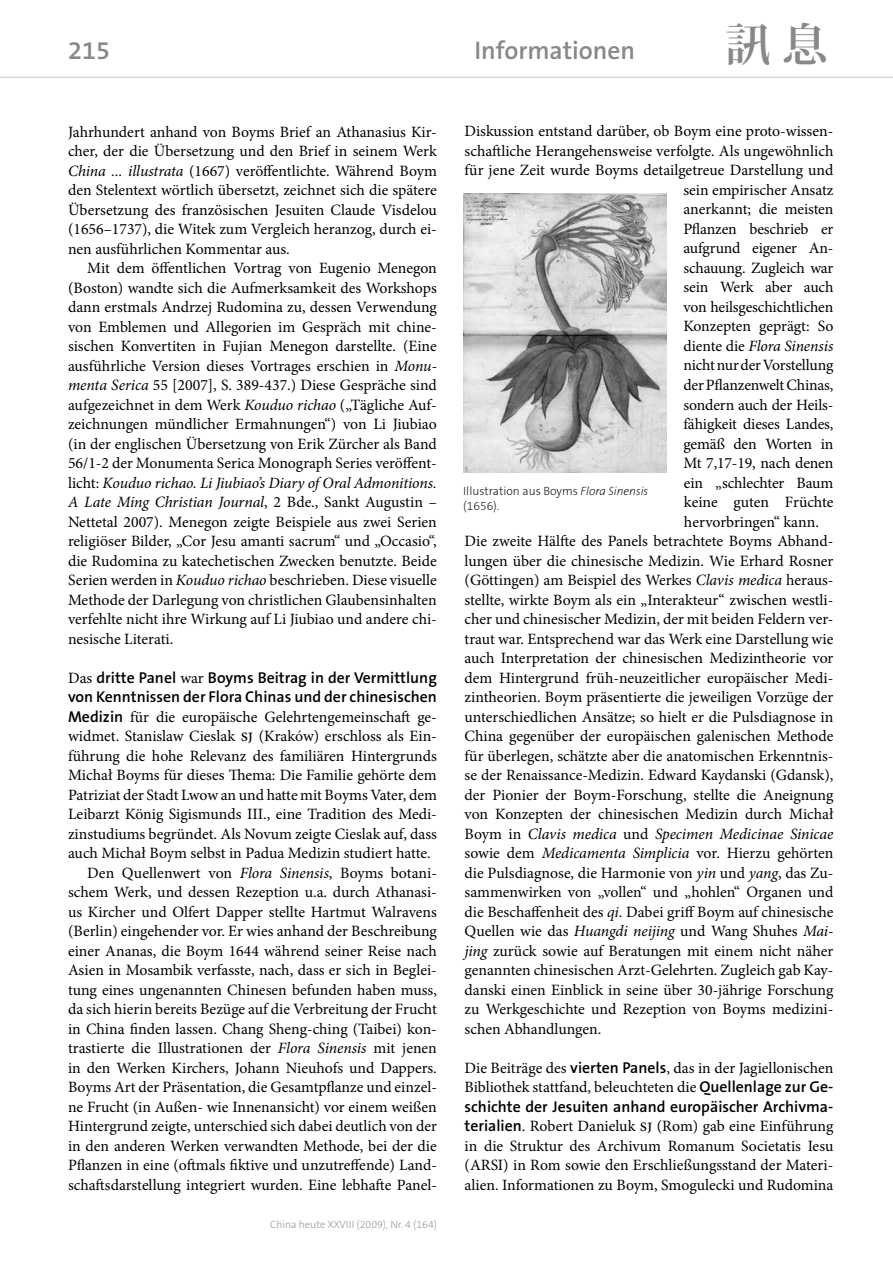
<style>
.page{position:relative;width:893px;height:1263px;background:#fff}
.page>*{position:absolute;margin:0;border:0;box-sizing:border-box;transform-origin:0 0}
.t1{font:700 45px "Koz Min Pro";color:#87888a}
.t2{font:600 25.5px "The Sans B6";color:#87888a}
.t3{font:15.75px/19.5px "Minion Pro";color:#000;text-align:justify}
.t4{font:600 15.75px/19.5px "The Sans B6";color:#000}
.t5{font:italic 15.75px "Minion Pro";letter-spacing:-.005em;color:#000}
.t6{font:200 12px/15px "The Sans B2";color:#000}
.t7{font:200 10.5px "The Sans B2";color:#87888a}
.s1{font-style:italic}
.s2{font-family:"Minion Pro";font-weight:400}
.s3{font-family:"The Sans B6";font-weight:600}
.s4{font-size:18px}
.s5{font-style:normal}
</style>
<div class="page">
<hr style="left:0;top:77px;width:893px;height:1px;background:#d9dadb">
<img style="left:464px;top:194px;width:202px;height:278px">
<h2 class="t2" style="left:68px;top:37px;width:44px">215</h2>
<h2 class="t2" style="left:474px;top:37px;width:162px">Informationen</h2>
<h1 class="t1" style="left:725px;top:11px;width:104px">訊 息</h1>
<p class="t3" style="left:68px;top:122px;width:370px">Jahrhundert anhand von Boyms Brief an Athanasius Kir&shy;cher, der die Übersetzung und den Brief in seinem Werk <span class="s1">China ... illustrata</span> (1667) veröffentlichte. Während Boym den Stelentext wörtlich übersetzt, zeichnet sich die spätere Übersetzung des französischen Jesuiten Claude Visdelou (1656–1737), die Witek zum Vergleich heranzog, durch ei&shy;nen ausführlichen Kommentar aus.</p>
<p class="t3" style="left:68px;top:258px;width:370px;text-indent:19px">Mit dem öffentlichen Vortrag von Eugenio Menegon (Boston) wandte sich die Aufmerksamkeit des Workshops dann erstmals Andrzej Rudomina zu, dessen Verwendung von Emblemen und Allegorien im Gespräch mit chine&shy;sischen Konvertiten in Fujian Menegon darstellte. (Eine ausführliche Version dieses Vortrages erschien in <span class="s1">Monu&shy;menta Serica</span> 55 [2007], S. 389-437.) Diese Gespräche sind aufgezeichnet in dem Werk <span class="s1">Kouduo richao</span> („Tägliche Auf&shy;zeichnungen mündlicher Ermahnungen“) von Li Jiubiao (in der englischen Übersetzung von Erik Zürcher als Band 56/1-2 der Monumenta Serica Monograph Series veröffent&shy;licht: <span class="s1">Kouduo richao. Li Jiubiao’s Diary of Oral Admonitions.<br>A Late Ming Christian Journal</span>, 2 Bde., Sankt Augustin – Nettetal 2007). Menegon zeigte Beispiele aus zwei Serien religiöser Bilder, „Cor Jesu amanti sacrum“ und „Occasio“, die Rudomina zu katechetischen Zwecken benutzte. Beide Serien werden in <span class="s1">Kouduo richao</span> beschrieben. Diese visuelle Methode der Darlegung von christlichen Glaubensinhalten verfehlte nicht ihre Wirkung auf Li Jiubiao und andere chi&shy;nesische Literati.</p>
<p class="t4" style="left:68px;top:668px;width:370px"><span class="s2">Das</span> dritte Panel <span class="s2">war</span> Boyms Beitrag in der Vermittlung von Kenntnissen der Flora Chinas und der chinesischen</p>
<p class="t3" style="left:68px;top:707px;width:370px"><span class="s3">Medizin</span> für die europäische Gelehrtengemeinschaft ge-</p>
<p class="t3" style="left:68px;top:726px;width:370px">widmet. Stanislaw Cieslak <span class="s4">sj</span> (Kraków) erschloss als Ein-</p>
<p class="t3" style="left:68px;top:746px;width:370px">führung die hohe Relevanz des familiären Hintergrunds</p>
<p class="t3" style="left:68px;top:765px;width:370px">Michał Boyms für dieses Thema: Die Familie gehörte dem</p>
<p class="t3" style="left:68px;top:785px;width:370px">Patriziat der Stadt Lwow an und hatte mit Boyms Vater, dem</p>
<p class="t3" style="left:68px;top:804px;width:370px">Leibarzt König Sigismunds III., eine Tradition des Medi-</p>
<p class="t3" style="left:68px;top:824px;width:370px">zinstudiums begründet. Als Novum zeigte Cieslak auf, dass</p>
<p class="t3" style="left:68px;top:843px;width:364px">auch Michał Boym selbst in Padua Medizin studiert hatte.</p>
<p class="t3" style="left:87px;top:863px;width:351px">Den Quellenwert von <span class="s1">Flora Sinensis</span>, Boyms botani-</p>
<p class="t3" style="left:68px;top:882px;width:370px">schem Werk, und dessen Rezeption u.a. durch Athanasi-</p>
<p class="t3" style="left:68px;top:902px;width:370px">us Kircher und Olfert Dapper stellte Hartmut Walravens</p>
<p class="t3" style="left:68px;top:921px;width:370px">(Berlin) eingehender vor. Er wies anhand der Beschreibung</p>
<p class="t3" style="left:68px;top:941px;width:370px">einer Ananas, die Boym 1644 während seiner Reise nach</p>
<p class="t3" style="left:68px;top:960px;width:370px">Asien in Mosambik verfasste, nach, dass er sich in Beglei-</p>
<p class="t3" style="left:68px;top:980px;width:370px">tung eines ungenannten Chinesen befunden haben muss,</p>
<p class="t3" style="left:68px;top:999px;width:370px">da sich hierin bereits Bezüge auf die Verbreitung der Frucht</p>
<p class="t3" style="left:68px;top:1019px;width:369px">in China finden lassen. Chang Sheng-ching (Taibei) kon-</p>
<p class="t3" style="left:68px;top:1038px;width:370px">trastierte die Illustrationen der <span class="s1">Flora Sinensis</span> mit jenen</p>
<p class="t3" style="left:68px;top:1058px;width:370px">in den Werken Kirchers, Johann Nieuhofs und Dappers.</p>
<p class="t3" style="left:68px;top:1077px;width:370px">Boyms Art der Präsentation, die Gesamtpflanze und einzel-</p>
<p class="t3" style="left:68px;top:1097px;width:370px">ne Frucht (in Außen- wie Innenansicht) vor einem weißen</p>
<p class="t3" style="left:68px;top:1116px;width:370px">Hintergrund zeigte, unterschied sich dabei deutlich von der</p>
<p class="t3" style="left:68px;top:1136px;width:370px">in den anderen Werken verwandten Methode, bei der die</p>
<p class="t3" style="left:68px;top:1155px;width:370px">Pflanzen in eine (oftmals fiktive und unzutreffende) Land-</p>
<p class="t3" style="left:68px;top:1175px;width:370px">schaftsdarstellung integriert wurden. Eine lebhafte Panel-</p>
<p class="t7" style="left:270px;top:1218px;width:168px">China heute XXVIII (2009), Nr. 4 (164)</p>
<p class="t3" style="left:465px;top:122px;width:370px">Diskussion entstand darüber, ob Boym eine proto-wissen-</p>
<p class="t3" style="left:465px;top:141px;width:370px">schaftliche Herangehensweise verfolgte. Als ungewöhnlich</p>
<p class="t3" style="left:465px;top:161px;width:370px">für jene Zeit wurde Boyms detailgetreue Darstellung und</p>
<p class="t3" style="left:683px;top:180px;width:152px">sein empirischer Ansatz</p>
<p class="t3" style="left:683px;top:200px;width:152px">anerkannt; die meisten</p>
<p class="t3" style="left:683px;top:219px;width:152px">Pflanzen beschrieb er</p>
<p class="t3" style="left:683px;top:239px;width:152px">aufgrund eigener An-</p>
<p class="t3" style="left:683px;top:258px;width:152px">schauung. Zugleich war</p>
<p class="t3" style="left:683px;top:278px;width:152px">sein Werk aber auch</p>
<p class="t3" style="left:683px;top:297px;width:152px">von heilsgeschichtlichen</p>
<p class="t3" style="left:683px;top:317px;width:152px">Konzepten geprägt: So</p>
<p class="t5" style="left:683px;top:335px;width:152px"><span class="s5">diente die</span> Flora Sinensis</p>
<p class="t3" style="left:683px;top:356px;width:152px">nicht nur der Vorstellung</p>
<p class="t3" style="left:683px;top:375px;width:152px">der Pflanzenwelt Chinas,</p>
<p class="t3" style="left:683px;top:395px;width:152px">sondern auch der Heils-</p>
<p class="t3" style="left:683px;top:414px;width:152px">fähigkeit dieses Landes,</p>
<p class="t3" style="left:683px;top:434px;width:152px">gemäß den Worten in</p>
<p class="t3" style="left:683px;top:453px;width:152px">Mt 7,17-19, nach denen</p>
<p class="t3" style="left:684px;top:473px;width:151px">ein „schlechter Baum</p>
<p class="t3" style="left:684px;top:492px;width:151px">keine guten Früchte</p>
<p class="t3" style="left:684px;top:512px;width:136px">hervorbringen“ kann.</p>
<p class="t3" style="left:465px;top:531px;width:370px">Die zweite Hälfte des Panels betrachtete Boyms Abhand-</p>
<p class="t3" style="left:465px;top:551px;width:370px">lungen über die chinesische Medizin. Wie Erhard Rosner</p>
<p class="t3" style="left:465px;top:570px;width:370px">(Göttingen) am Beispiel des Werkes <span class="s1">Clavis medica</span> heraus-</p>
<p class="t3" style="left:465px;top:590px;width:370px">stellte, wirkte Boym als ein „Interakteur“ zwischen westli-</p>
<p class="t3" style="left:465px;top:609px;width:370px">cher und chinesischer Medizin, der mit beiden Feldern ver-</p>
<p class="t3" style="left:465px;top:629px;width:370px">traut war. Entsprechend war das Werk eine Darstellung wie</p>
<p class="t3" style="left:465px;top:648px;width:370px">auch Interpretation der chinesischen Medizintheorie vor</p>
<p class="t3" style="left:465px;top:668px;width:370px">dem Hintergrund früh-neuzeitlicher europäischer Medi-</p>
<p class="t3" style="left:465px;top:687px;width:370px">zintheorien. Boym präsentierte die jeweiligen Vorzüge der</p>
<p class="t3" style="left:465px;top:707px;width:370px">unterschiedlichen Ansätze; so hielt er die Pulsdiagnose in</p>
<p class="t3" style="left:465px;top:726px;width:370px">China gegenüber der europäischen galenischen Methode</p>
<p class="t3" style="left:465px;top:746px;width:370px">für überlegen, schätzte aber die anatomischen Erkenntnis-</p>
<p class="t3" style="left:465px;top:765px;width:370px">se der Renaissance-Medizin. Edward Kaydanski (Gdansk),</p>
<p class="t3" style="left:465px;top:785px;width:370px">der Pionier der Boym-Forschung, stellte die Aneignung</p>
<p class="t3" style="left:465px;top:804px;width:370px">von Konzepten der chinesischen Medizin durch Michał</p>
<p class="t5" style="left:465px;top:823px;width:370px"><span class="s5">Boym in</span> Clavis medica <span class="s5">und</span> Specimen Medicinae Sinicae</p>
<p class="t3" style="left:465px;top:843px;width:370px">sowie dem <span class="s1">Medicamenta Simplicia</span> vor. Hierzu gehörten</p>
<p class="t3" style="left:465px;top:863px;width:370px">die Pulsdiagnose, die Harmonie von <span class="s1">yin</span> und <span class="s1">yang</span>, das Zu-</p>
<p class="t3" style="left:465px;top:882px;width:370px">sammenwirken von „vollen“ und „hohlen“ Organen und</p>
<p class="t3" style="left:465px;top:902px;width:370px">die Beschaffenheit des <span class="s1">qi</span>. Dabei griff Boym auf chinesische</p>
<p class="t3" style="left:465px;top:921px;width:370px">Quellen wie das <span class="s1">Huangdi neijing</span> und Wang Shuhes <span class="s1">Mai-</span></p>
<p class="t3" style="left:465px;top:941px;width:370px"><span class="s1">jing</span> zurück sowie auf Beratungen mit einem nicht näher</p>
<p class="t3" style="left:465px;top:960px;width:370px">genannten chinesischen Arzt-Gelehrten. Zugleich gab Kay-</p>
<p class="t3" style="left:465px;top:980px;width:370px">danski einen Einblick in seine über 30-jährige Forschung</p>
<p class="t3" style="left:465px;top:999px;width:370px">zu Werkgeschichte und Rezeption von Boyms medizini-</p>
<p class="t3" style="left:465px;top:1019px;width:138px">schen Abhandlungen.</p>
<p class="t3" style="left:465px;top:1058px;width:370px">Die Beiträge des <span class="s3">vierten Panels</span>, das in der Jagiellonischen<br>Bibliothek stattfand, beleuchteten die <span class="s3">Quellenlage zur Ge-</span></p>
<p class="t4" style="left:465px;top:1097px;width:370px">schichte der Jesuiten anhand europäischer Archivma-</p>
<p class="t3" style="left:465px;top:1116px;width:370px"><span class="s3">terialien</span>. Robert Danieluk <span class="s4">sj</span> (Rom) gab eine Einführung in die Struktur des Archivum Romanum Societatis Iesu (ARSI) in Rom sowie den Erschließungsstand der Materi&shy;alien. Informationen zu Boym, Smogulecki und Rudomina</p>
<p class="t6" style="left:463px;top:484px;width:186px">Illustration aus Boyms <span class="s1">Flora Sinensis </span>(1656).</p>
</div>
